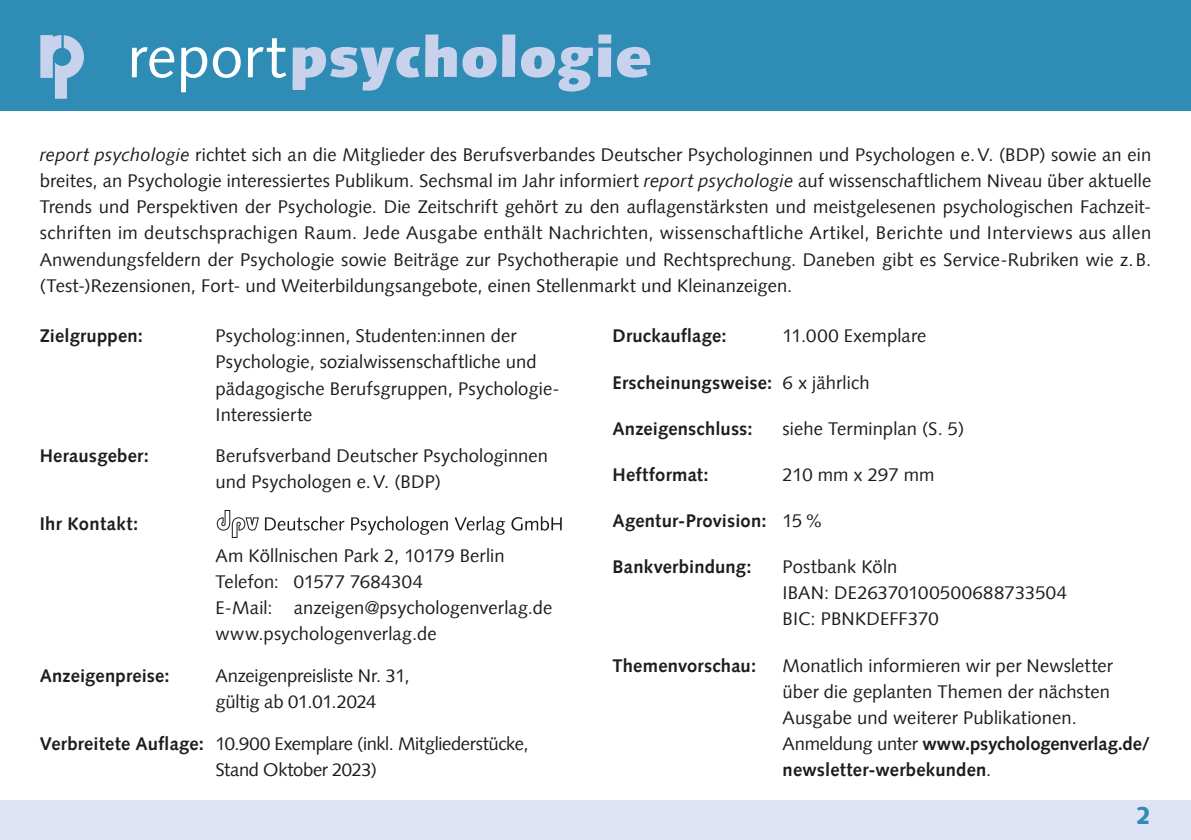
<style>
.page{position:relative;width:1191px;height:840px;background:#fff}
.page>*{position:absolute;margin:0;border:0;box-sizing:border-box;transform-origin:0 0}
.t1{font:900 24px "Syntax LT";color:#2f8cb4}
.t2{font:18.4px/26px "Syntax LT";letter-spacing:.005em;color:#1d1d1b}
.t3{font:700 18.4px "Syntax LT";letter-spacing:.01em;color:#1d1d1b}
.t4{font:18.4px/26px "Syntax LT";letter-spacing:-.02em;color:#1d1d1b}
.s1{font-style:italic}
.s2{font-weight:700}
.s3{font-weight:400}
</style>
<div class="page">
<div style="left:0;top:0;width:1191px;height:111px;background:#2f8cb4"></div>
<div style="left:0;top:799px;width:1191px;height:40px;background:#dee4f5"></div>
<svg style="left:265px;top:516px;width:297px;height:18px"></svg>
<svg style="left:217px;top:510px;width:42px;height:27px"></svg>
<svg style="left:132px;top:38px;width:154px;height:54px"></svg>
<svg style="left:292px;top:34px;width:358px;height:57px"></svg>
<svg style="left:40px;top:35px;width:44px;height:64px"></svg>
<p class="t2" style="left:40px;top:142px;width:1113px;text-align:justify"><span class="s1">report psychologie</span> richtet sich an die Mitglieder des Berufsverbandes Deutscher Psychologinnen und Psychologen e.V. (BDP) sowie an ein breites, an Psychologie interessiertes Publikum. Sechsmal im Jahr informiert <span class="s1">report psychologie</span> auf wissenschaftlichem Niveau über aktuelle Trends und Perspektiven der Psychologie. Die Zeitschrift gehört zu den auflagenstärksten und meistgelesenen psychologischen Fachzeit&shy;schriften im deutschsprachigen Raum. Jede Ausgabe enthält Nachrichten, wissenschaftliche Artikel, Berichte und Interviews aus allen Anwendungsfeldern der Psychologie sowie Beiträge zur Psychotherapie und Rechtsprechung. Daneben gibt es Service-Rubriken wie z.B. (Test-)Rezensionen, Fort- und Weiterbildungsangebote, einen Stellenmarkt und Kleinanzeigen.</p>
<p class="t3" style="left:40px;top:325px;width:105px">Zielgruppen:</p>
<p class="t2" style="left:215px;top:323px;width:346px">Psycholog:innen, Studenten:innen der Psychologie, sozialwissenschaftliche und pädagogische Berufsgruppen, Psychologie-Interessierte</p>
<p class="t3" style="left:40px;top:445px;width:111px">Herausgeber:</p>
<p class="t2" style="left:215px;top:443px;width:334px">Berufsverband Deutscher Psychologinnen und Psychologen e.V. (BDP)</p>
<p class="t3" style="left:40px;top:513px;width:100px">Ihr Kontakt:</p>
<p class="t2" style="left:215px;top:542px;width:338px">Am Köllnischen Park 2, 10179 Berlin<br>Telefon: 01577 7684304<br>E-Mail: anzeigen@psychologenverlag.de www.psychologenverlag.de</p>
<p class="t3" style="left:40px;top:664px;width:132px">Anzeigenpreise:</p>
<p class="t2" style="left:215px;top:662px;width:196px">Anzeigenpreisliste Nr. 31, gültig ab 01.01.2024</p>
<p class="t4" style="left:215px;top:730px;width:314px;text-indent:-176px"><span class="s2">Verbreitete Auflage:</span> 10.900 Exemplare (inkl. Mitgliederstücke,<br>Stand Oktober 2023)</p>
<p class="t3" style="left:612px;top:325px;width:116px">Druckauflage:</p>
<p class="t2" style="left:782px;top:323px;width:145px">11.000 Exemplare</p>
<p class="t3" style="left:612px;top:371px;width:259px">Erscheinungsweise: <span class="s3">6 x jährlich</span></p>
<p class="t3" style="left:612px;top:417px;width:142px">Anzeigenschluss:</p>
<p class="t2" style="left:782px;top:415px;width:183px">siehe Terminplan (S. 5)</p>
<p class="t3" style="left:612px;top:464px;width:98px">Heftformat:</p>
<p class="t2" style="left:782px;top:461px;width:153px">210 mm x 297 mm</p>
<p class="t3" style="left:612px;top:510px;width:212px">Agentur-Provision: <span class="s3">15%</span></p>
<p class="t3" style="left:612px;top:556px;width:141px">Bankverbindung:</p>
<p class="t2" style="left:782px;top:553px;width:286px">Postbank Köln<br>IBAN: DE26370100500688733504<br>BIC: PBNKDEFF370</p>
<p class="t3" style="left:612px;top:654px;width:145px">Themenvorschau:</p>
<p class="t2" style="left:782px;top:652px;width:369px">Monatlich informieren wir per Newsletter über die geplanten Themen der nächsten Ausgabe und weiterer Publikationen.<br>Anmeldung unter <span class="s2">www.psychologenverlag.de/ newsletter-werbekunden</span>.</p>
<h1 class="t1" style="left:1135px;top:800px;width:17px">2</h1>
</div>
